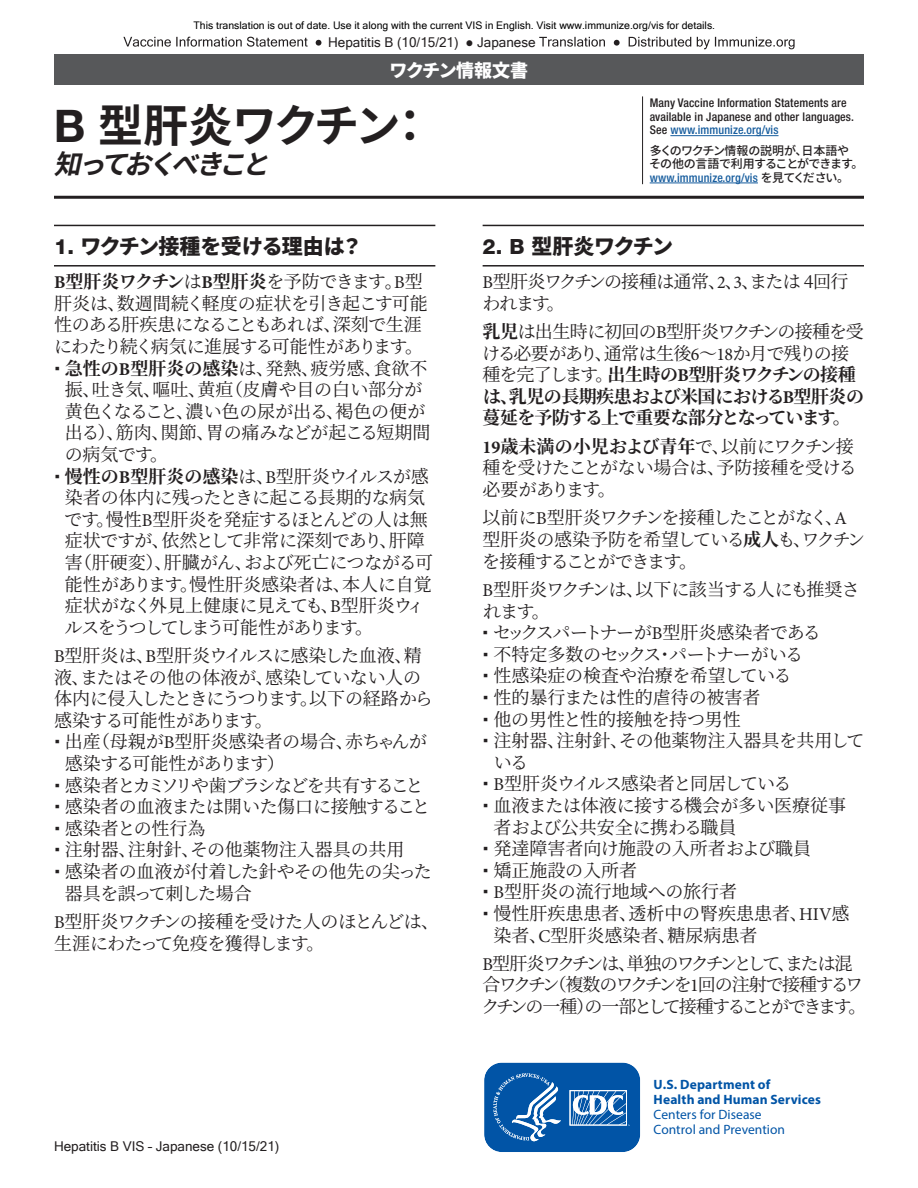
<style>
.page{position:relative;width:918px;height:1188px;background:#fff}
.page>*{position:absolute;margin:0;border:0;box-sizing:border-box;transform-origin:0 0}
.t1{font:700 45px "Noto Sans CJ Kjp";letter-spacing:-.05em;color:#231f20}
.t2{font:italic 700 27px "Noto Sans CJ Kjp";color:#231f20}
.t3{font:900 21px "Noto Sans CJ Kjp";letter-spacing:-.03em;color:#231f20}
.t4{font:18px/21.6px "Noto Serif CJ Kjp";letter-spacing:-.025em;color:#231f20}
.t5{font:18px "Noto Serif CJ Kjp";color:#231f20}
.t6{font:700 18px/21.6px "Noto Serif CJ Kjp";letter-spacing:-.035em;color:#231f20}
.t7{font:18px/21.6px "Noto Serif CJ Kjp";letter-spacing:-.045em;color:#231f20}
.t8{font:18px/21.6px "Noto Serif CJ Kjp";letter-spacing:-.125em;color:#231f20}
.t9{font:18px/21.6px "Noto Serif CJ Kjp";letter-spacing:-.06em;color:#231f20}
.t10{font:700 18px "Noto Serif CJ Kjp";letter-spacing:-.015em;color:#231f20}
.t11{font:18px "Noto Serif CJ Kjp";letter-spacing:-.05em;color:#231f20}
.t12{font:18px "Noto Serif CJ Kjp";letter-spacing:-.07em;color:#231f20}
.t13{font:18px "Noto Serif CJ Kjp";letter-spacing:-.12em;color:#231f20}
.t14{font:18px "Noto Serif CJ Kjp";letter-spacing:-.065em;color:#231f20}
.t15{font:18px "Noto Serif CJ Kjp";letter-spacing:-.005em;color:#231f20}
.t16{font:900 18px "Noto Sans CJ Kjp";letter-spacing:-.04em;color:#fff}
.t17{font:13.5px "Microsoft Sans Serif";color:#231f20}
.t18{font:700 13.5px/15px "Myriad Pro";letter-spacing:.01em;color:#0154a6}
.t19{font:13.5px/15px "Myriad Pro";color:#0154a6}
.t20{font:500 condensed 12px/13.5px "Helvetica Neue LT Std";letter-spacing:.01em;color:#231f20}
.t21{font:500 12px/13.5px "Noto Sans CJ Kjp";letter-spacing:-.055em;color:#231f20}
.t22{font:500 condensed 12px "Helvetica Neue LT Std";letter-spacing:.01em;color:#175d9e}
.t23{font:10.5px "Microsoft Sans Serif";color:#000}
.s1{font-family:"Helvetica Neue LT Std"}
.s2{color:#175d9e}
.s3{font-family:"Noto Sans CJ Kjp";font-stretch:normal;color:#231f20}
.s4{font-family:"Helvetica Neue LT Std";font-weight:800}
.s5{font-family:"Minion Pro"}
.s6{font-weight:400}
.s7{font-family:"Minion Pro";font-weight:400}
.s8{font-weight:700}
.s9{font-family:"Minion Pro";font-weight:700}
</style>
<div class="page">
<hr style="left:642px;top:96px;width:1px;height:88px;background:#231f20">
<hr style="left:54px;top:196px;width:810px;height:3px;background:#231f20">
<svg style="left:484px;top:1062px;width:157px;height:90px;background:#296fb4"></svg>
<hr style="left:670px;top:135px;width:109px;height:1px;background:#175d9e">
<hr style="left:650px;top:183px;width:108px;height:1px;background:#175d9e">
<div style="left:54px;top:54px;width:810px;height:31px;background:#57585a"></div>
<hr style="left:54px;top:265px;width:381px;height:2px;background:#231f20">
<hr style="left:54px;top:225px;width:381px;height:1px;background:#231f20">
<hr style="left:483px;top:265px;width:381px;height:2px;background:#231f20">
<hr style="left:483px;top:225px;width:381px;height:1px;background:#231f20">
<svg style="left:123px;top:37px;width:198px;height:10px"></svg>
<svg style="left:539px;top:37px;width:256px;height:12px"></svg>
<p class="t23" style="left:194px;top:18px;width:523px">This translation is out of date. Use it along with the current VIS in English. Visit www.immunize.org/vis for details.</p>
<p class="t17" style="left:328px;top:34px;width:209px">Hepatitis B (10/15/21) ● Japanese</p>
<p class="t16" style="left:390px;top:60px;width:140px">ワクチン情報文書</p>
<h1 class="t1" style="left:54px;top:100px;width:380px"><span class="s1">B</span> 型肝炎ワクチン：</h1>
<h2 class="t2" style="left:54px;top:149px;width:233px">知っておくべきこと</h2>
<p class="t20" style="left:650px;top:96px;width:206px">Many Vaccine Information Statements are available in Japanese and other languages.<br>See <span class="s2">www.immunize.org/vis</span></p>
<p class="t21" style="left:649px;top:144px;width:216px">多くのワクチン情報の説明が、日本語やその他の言語で利用することができます。</p>
<p class="t22" style="left:650px;top:170px;width:201px">www.immunize.org/vis <span class="s3">を見てください。</span></p>
<p class="t3" style="left:54px;top:234px;width:310px"><span class="s4">1.</span> ワクチン接種を受ける理由は？</p>
<p class="t10" style="left:54px;top:271px;width:370px"><span class="s5">B</span>型肝炎ワクチン<span class="s6">は</span><span class="s5">B</span>型肝炎<span class="s6">を予防できます</span>。<span class="s7">B</span><span class="s6">型</span></p>
<p class="t4" style="left:54px;top:293px;width:375px">肝炎は、数週間続く軽度の症状を引き起こす可能</p>
<p class="t4" style="left:54px;top:314px;width:369px">性のある肝疾患になることもあれば、深刻で生涯</p>
<p class="t11" style="left:54px;top:336px;width:371px">にわたり続く病気に進展する可能性があります。</p>
<p class="t4" style="left:65px;top:358px;width:364px"><span class="s8">急性の</span><span class="s9">B</span><span class="s8">型肝炎の感染</span>は、発熱、疲労感、食欲不</p>
<p class="t5" style="left:65px;top:379px;width:359px">振、吐き気、嘔吐、黄疸（皮膚や目の白い部分が</p>
<p class="t4" style="left:65px;top:401px;width:362px">黄色くなること、濃い色の尿が出る、褐色の便が</p>
<p class="t4" style="left:65px;top:422px;width:367px">出る）、筋肉、関節、胃の痛みなどが起こる短期間</p>
<p class="t4" style="left:65px;top:444px;width:105px">の病気です。</p>
<p class="t7" style="left:65px;top:466px;width:366px"><span class="s8">慢性の</span><span class="s9">B</span><span class="s8">型肝炎の感染</span>は、<span class="s5">B</span>型肝炎ウイルスが感</p>
<p class="t4" style="left:65px;top:487px;width:362px">染者の体内に残ったときに起こる長期的な病気</p>
<p class="t4" style="left:65px;top:509px;width:365px">です。慢性<span class="s5">B</span>型肝炎を発症するほとんどの人は無</p>
<p class="t4" style="left:65px;top:530px;width:362px">症状ですが、依然として非常に深刻であり、肝障</p>
<p class="t4" style="left:65px;top:552px;width:370px">害（肝硬変）、肝臓がん、および死亡につながる可</p>
<p class="t5" style="left:65px;top:574px;width:368px">能性があります。慢性肝炎感染者は、本人に自覚</p>
<p class="t4" style="left:65px;top:595px;width:361px">症状がなく外見上健康に見えても、<span class="s5">B</span>型肝炎ウィ</p>
<p class="t13" style="left:64px;top:617px;width:310px">ルスをうつしてしまう可能性があります。</p>
<p class="t4" style="left:54px;top:645px;width:380px"><span class="s5">B</span>型肝炎は、<span class="s5">B</span>型肝炎ウイルスに感染した血液、精液、またはその他の体液が、感染していない人の体内に侵入したときにうつります。以下の経路から感染する可能性があります。</p>
<p class="t4" style="left:65px;top:731px;width:369px">出産（母親が<span class="s5">B</span>型肝炎感染者の場合、赤ちゃんが感染する可能性があります）<br>感染者とカミソリや歯ブラシなどを共有すること感染者の血液または開いた傷口に接触すること感染者との性行為<br>注射器、注射針、その他薬物注入器具の共用<br>感染者の血液が付着した針やその他先の尖った器具を誤って刺した場合</p>
<p class="t4" style="left:54px;top:911px;width:387px"><span class="s5">B</span>型肝炎ワクチンの接種を受けた人のほとんどは、生涯にわたって免疫を獲得します。</p>
<p class="t17" style="left:54px;top:1138px;width:227px">Hepatitis B VIS – Japanese (10/15/21)</p>
<p class="t3" style="left:483px;top:234px;width:192px"><span class="s4">2. B</span> 型肝炎ワクチン</p>
<p class="t7" style="left:482px;top:271px;width:368px"><span class="s5">B</span>型肝炎ワクチンの接種は通常、<span class="s5">2</span>、<span class="s5">3</span>、または 4回行われます。</p>
<p class="t6" style="left:482px;top:321px;width:383px">乳児<span class="s6">は出生時に初回の</span><span class="s7">B</span><span class="s6">型肝炎ワクチンの接種を受ける必要があり、通常は生後</span><span class="s7">6</span><span class="s6">～</span><span class="s7">18</span><span class="s6">か月で残りの接種を完了します。</span>出生時の<span class="s5">B</span>型肝炎ワクチンの接種は、乳児の長期疾患および米国における<span class="s5">B</span>型肝炎の蔓延を予防する上で重要な部分となっています。</p>
<p class="t4" style="left:483px;top:436px;width:376px"><span class="s9">19</span><span class="s8">歳未満の小児および青年</span>で、以前にワクチン接種を受けたことがない場合は、予防接種を受ける必要があります。</p>
<p class="t9" style="left:482px;top:507px;width:385px">以前に<span class="s5">B</span>型肝炎ワクチンを接種したことがなく、<span class="s5">A</span>型肝炎の感染予防を希望している<span class="s8">成人</span>も、ワクチンを接種することができます。</p>
<p class="t7" style="left:483px;top:579px;width:379px"><span class="s5">B</span>型肝炎ワクチンは、以下に該当する人にも推奨さ</p>
<p class="t4" style="left:483px;top:601px;width:68px">れます。</p>
<p class="t12" style="left:493px;top:622px;width:329px">セックスパートナーが<span class="s5">B</span>型肝炎感染者である</p>
<p class="t4" style="left:493px;top:644px;width:311px">不特定多数のセックス・パートナーがいる</p>
<p class="t4" style="left:493px;top:665px;width:299px">性感染症の検査や治療を希望している</p>
<p class="t5" style="left:493px;top:687px;width:269px">性的暴行または性的虐待の被害者</p>
<p class="t15" style="left:493px;top:709px;width:249px">他の男性と性的接触を持つ男性</p>
<p class="t5" style="left:493px;top:730px;width:373px">注射器、注射針、その他薬物注入器具を共用して</p>
<p class="t4" style="left:494px;top:752px;width:36px">いる</p>
<p class="t14" style="left:493px;top:774px;width:300px"><span class="s5">B</span>型肝炎ウイルス感染者と同居している</p>
<p class="t4" style="left:493px;top:795px;width:354px">血液または体液に接する機会が多い医療従事</p>
<p class="t4" style="left:493px;top:817px;width:245px">者および公共安全に携わる職員</p>
<p class="t5" style="left:493px;top:838px;width:319px">発達障害者向け施設の入所者および職員</p>
<p class="t5" style="left:493px;top:860px;width:145px">矯正施設の入所者</p>
<p class="t5" style="left:493px;top:882px;width:245px"><span class="s5">B</span>型肝炎の流行地域への旅行者</p>
<p class="t5" style="left:493px;top:903px;width:358px">慢性肝疾患患者、透析中の腎疾患患者、<span class="s5">HIV</span>感</p>
<p class="t5" style="left:493px;top:925px;width:265px">染者、<span class="s5">C</span>型肝炎感染者、糖尿病患者</p>
<p class="t8" style="left:481px;top:953px;width:386px"><span class="s5">B</span>型肝炎ワクチンは、単独のワクチンとして、または混合ワクチン（複数のワクチンを<span class="s5">1</span>回の注射で接種するワクチンの一種）の一部として接種することができます。</p>
<p class="t18" style="left:654px;top:1077px;width:169px">U.S. Department of<br>Health and Human Services</p>
<p class="t19" style="left:654px;top:1107px;width:133px">Centers for Disease<br>Control and Prevention</p>
</div>
